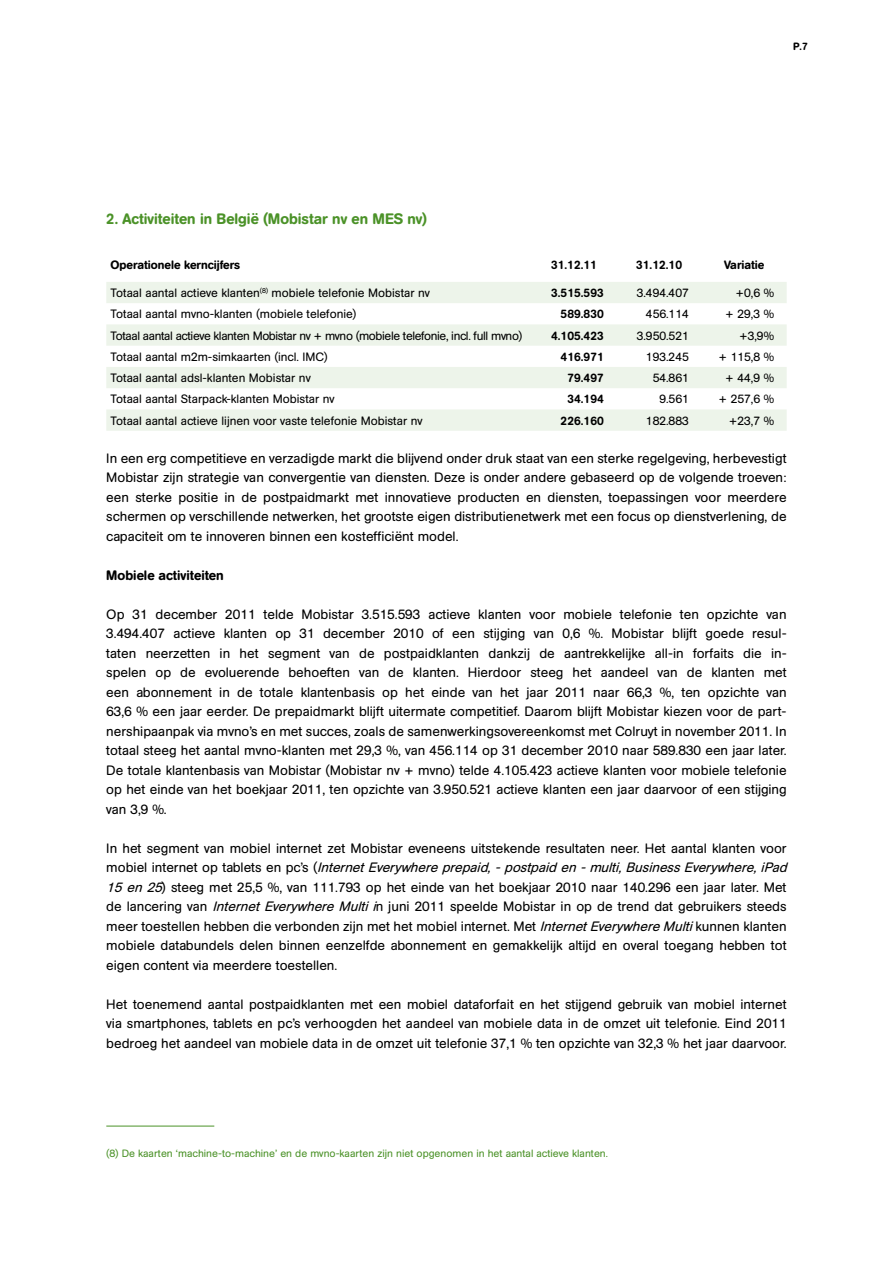
<style>
.page{position:relative;width:893px;height:1263px;background:#fff}
.page>*{position:absolute;margin:0;border:0;box-sizing:border-box;transform-origin:0 0}
.t1{font:500 15px "Mobistar";color:#4b9228}
.t2{font:13.5px/19.5px "Mobistar";color:#000;text-align:justify}
.t3{font:500 13.5px "Mobistar";color:#000}
.t4{font:12px "Mobistar";color:#000}
.t5{font:500 12px "Mobistar";color:#000}
.t6{font:12px "Mobistar";letter-spacing:-.03em;color:#000}
.t7{font:10.5px "Mobistar";color:#4b9228}
.t8{font:500 10.5px "Mobistar";color:#000}
.s1{font-style:italic}
</style>
<div class="page">
<svg style="left:106px;top:282px;width:681px;height:149px;fill:#edf4ea"></svg>
<hr style="left:106px;top:1126px;width:108px;height:1px;background:#4b9228">
<p class="t8" style="left:793px;top:41px;width:16px">P.7</p>
<p class="t1" style="left:106px;top:210px;width:322px">2. Activiteiten in België (Mobistar nv en MES nv)</p>
<p class="t5" style="left:111px;top:258px;width:131px">Operationele kerncijfers</p>
<p class="t5" style="left:551px;top:258px;width:47px">31.12.11</p>
<p class="t5" style="left:636px;top:258px;width:47px">31.12.10</p>
<p class="t5" style="left:724px;top:258px;width:42px">Variatie</p>
<p class="t4" style="left:111px;top:286px;width:321px">Totaal aantal actieve klanten<sup>(8)</sup> mobiele telefonie Mobistar nv</p>
<p class="t5" style="left:551px;top:286px;width:54px">3.515.593</p>
<p class="t4" style="left:637px;top:286px;width:54px">3.494.407</p>
<p class="t4" style="left:735px;top:286px;width:40px">+0,6 %</p>
<p class="t4" style="left:111px;top:307px;width:247px">Totaal aantal mvno-klanten (mobiele telefonie)</p>
<p class="t5" style="left:561px;top:307px;width:45px">589.830</p>
<p class="t4" style="left:646px;top:307px;width:44px">456.114</p>
<p class="t4" style="left:725px;top:307px;width:50px">+ 29,3 %</p>
<p class="t6" style="left:111px;top:329px;width:413px">Totaal aantal actieve klanten Mobistar nv + mvno (mobiele telefonie, incl. full mvno)</p>
<p class="t5" style="left:551px;top:328px;width:54px">4.105.423</p>
<p class="t4" style="left:637px;top:329px;width:54px">3.950.521</p>
<p class="t4" style="left:739px;top:329px;width:36px">+3,9%</p>
<p class="t4" style="left:111px;top:350px;width:219px">Totaal aantal m2m-simkaarten (incl. IMC)</p>
<p class="t5" style="left:561px;top:350px;width:45px">416.971</p>
<p class="t4" style="left:646px;top:350px;width:44px">193.245</p>
<p class="t4" style="left:718px;top:350px;width:57px">+ 115,8 %</p>
<p class="t4" style="left:111px;top:371px;width:202px">Totaal aantal adsl-klanten Mobistar nv</p>
<p class="t5" style="left:567px;top:371px;width:38px">79.497</p>
<p class="t4" style="left:653px;top:371px;width:38px">54.861</p>
<p class="t4" style="left:725px;top:371px;width:50px">+ 44,9 %</p>
<p class="t4" style="left:111px;top:392px;width:226px">Totaal aantal Starpack-klanten Mobistar nv</p>
<p class="t5" style="left:567px;top:392px;width:38px">34.194</p>
<p class="t4" style="left:659px;top:392px;width:31px">9.561</p>
<p class="t4" style="left:718px;top:392px;width:57px">+ 257,6 %</p>
<p class="t4" style="left:111px;top:414px;width:313px">Totaal aantal actieve lijnen voor vaste telefonie Mobistar nv</p>
<p class="t5" style="left:561px;top:413px;width:45px">226.160</p>
<p class="t4" style="left:646px;top:414px;width:44px">182.883</p>
<p class="t4" style="left:729px;top:414px;width:47px">+23,7 %</p>
<p class="t2" style="left:106px;top:448px;width:682px">In een erg competitieve en verzadigde markt die blijvend onder druk staat van een sterke regelgeving, herbevestigt Mobistar zijn strategie van convergentie van diensten. Deze is onder andere gebaseerd op de volgende troeven: een sterke positie in de postpaidmarkt met innovatieve producten en diensten, toepassingen voor meerdere schermen op verschillende netwerken, het grootste eigen distributienetwerk met een focus op dienstverlening, de capaciteit om te innoveren binnen een kostefficiënt model.</p>
<p class="t3" style="left:106px;top:567px;width:119px">Mobiele activiteiten</p>
<p class="t2" style="left:106px;top:604px;width:682px">Op 31 december 2011 telde Mobistar 3.515.593 actieve klanten voor mobiele telefonie ten opzichte van 3.494.407 actieve klanten op 31 december 2010 of een stijging van 0,6 %. Mobistar blijft goede resul&shy;taten neerzetten in het segment van de postpaidklanten dankzij de aantrekkelijke all-in forfaits die in&shy;spelen op de evoluerende behoeften van de klanten. Hierdoor steeg het aandeel van de klanten met een abonnement in de totale klantenbasis op het einde van het jaar 2011 naar 66,3 %, ten opzichte van 63,6 % een jaar eerder. De prepaidmarkt blijft uitermate competitief. Daarom blijft Mobistar kiezen voor de part&shy;nershipaanpak via mvno’s en met succes, zoals de samenwerkingsovereenkomst met Colruyt in november 2011. In totaal steeg het aantal mvno-klanten met 29,3 %, van 456.114 op 31 december 2010 naar 589.830 een jaar later.<br>De totale klantenbasis van Mobistar (Mobistar nv + mvno) telde 4.105.423 actieve klanten voor mobiele telefonie op het einde van het boekjaar 2011, ten opzichte van 3.950.521 actieve klanten een jaar daarvoor of een stijging van 3,9 %.</p>
<p class="t2" style="left:106px;top:838px;width:686px;text-align:left">In het segment van mobiel internet zet Mobistar eveneens uitstekende resultaten neer. Het aantal klanten voor m o b i e l i n t e r n e t o p t a b l e t s e n p c ’s ( <span class="s1">InternetEverywhereprepaid,-postpaid en-multi,BusinessEverywhere,iPad 15 en 25</span>) steeg met 25,5 %, van 111.793 op het einde van het boekjaar 2010 naar 140.296 een jaar later. Met de lancering van <span class="s1">Internet Everywhere Multi i</span>n juni 2011 speelde Mobistar in op de trend dat gebruikers steeds meer toestellen hebben die verbonden zijn met het mobiel internet. Met <span class="s1">InternetEverywhereMulti</span>kunnen klanten mobiele databundels delen binnen eenzelfde abonnement en gemakkelijk altijd en overal toegang hebben tot eigen content via meerdere toestellen.</p>
<p class="t2" style="left:106px;top:994px;width:682px">Het toenemend aantal postpaidklanten met een mobiel dataforfait en het stijgend gebruik van mobiel internet via smartphones, tablets en pc’s verhoogden het aandeel van mobiele data in de omzet uit telefonie. Eind 2011 bedroeg het aandeel van mobiele data in de omzet uit telefonie 37,1 % ten opzichte van 32,3 % het jaar daarvoor.</p>
<p class="t7" style="left:106px;top:1147px;width:503px">(8) De kaarten ‘machine-to-machine’ en de mvno-kaarten zijn niet opgenomen in het aantal actieve klanten.</p>
</div>
